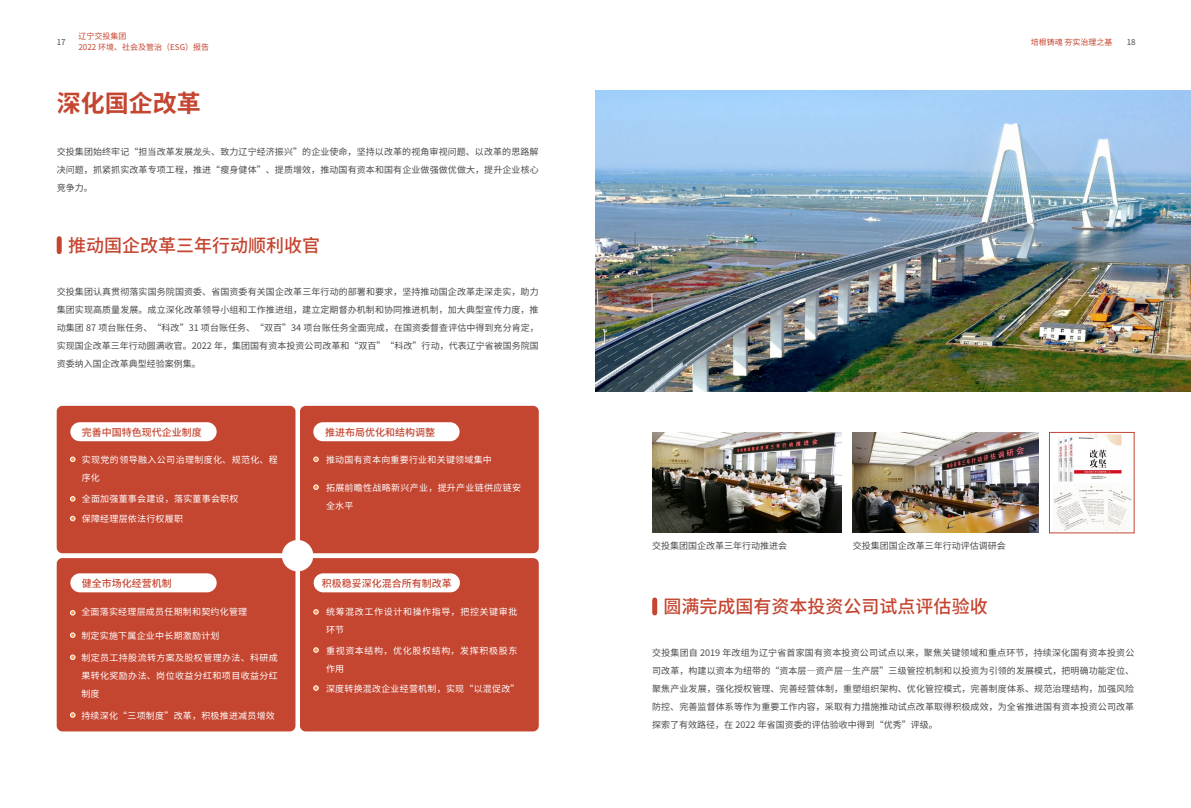
<style>
.page{position:relative;width:1191px;height:808px;background:#fff}
.page>*{position:absolute;margin:0;border:0;box-sizing:border-box;transform-origin:0 0}
.t1{font:700 24px "Source Han Sans SC";color:#c44530}
.t2{font:500 18px "Source Han Sans SC";color:#c44530}
.t3{font:500 10px "Source Han Sans SC";color:#c44530}
.t4{font:9px/18px "Source Han Sans SC";color:#4c4948;text-align:justify}
.t5{font:9px/18px "Source Han Sans SC";letter-spacing:.025em;color:#fff}
.t6{font:9px/18px "Source Han Sans SC";letter-spacing:.07em;color:#fff}
.t7{font:9px/18px "Source Han Sans SC";letter-spacing:.045em;color:#fff}
.t8{font:8px/11px "Source Han Sans SC";color:#c44530}
.t9{font:8px "Source Han Sans SC";color:#4c4948}
</style>
<div class="page">
<img style="left:652px;top:433px;width:189px;height:100px">
<img style="left:852px;top:433px;width:186px;height:100px">
<div style="left:57px;top:239px;width:5px;height:13px;background:#c44530"></div>
<div style="left:652px;top:600px;width:5px;height:13px;background:#c44530"></div>
<img style="left:1054px;top:434px;width:78px;height:97px">
<div style="left:1049px;top:432px;width:85px;height:101px;border:1px solid #c44530"></div>
<div style="left:57px;top:406px;width:238px;height:147px;background:#c44530;border-radius:6px"></div>
<div style="left:57px;top:558px;width:238px;height:173px;background:#c44530;border-radius:6px"></div>
<div style="left:300px;top:406px;width:239px;height:147px;background:#c44530;border-radius:6px"></div>
<div style="left:300px;top:558px;width:239px;height:173px;background:#c44530;border-radius:6px"></div>
<div style="left:282px;top:540px;width:31px;height:31px;background:#fff;border-radius:50%"></div>
<svg style="left:70px;top:457px;width:5px;height:5px"></svg>
<svg style="left:314px;top:457px;width:4px;height:5px"></svg>
<svg style="left:314px;top:485px;width:4px;height:5px"></svg>
<svg style="left:314px;top:609px;width:4px;height:5px"></svg>
<svg style="left:314px;top:648px;width:4px;height:4px"></svg>
<svg style="left:314px;top:686px;width:4px;height:4px"></svg>
<svg style="left:70px;top:496px;width:5px;height:5px"></svg>
<svg style="left:70px;top:516px;width:5px;height:5px"></svg>
<svg style="left:70px;top:610px;width:5px;height:5px"></svg>
<svg style="left:70px;top:633px;width:5px;height:4px"></svg>
<svg style="left:70px;top:655px;width:5px;height:5px"></svg>
<svg style="left:70px;top:713px;width:5px;height:4px"></svg>
<div style="left:70px;top:422px;width:147px;height:19px;background:#fff;border-radius:9px"></div>
<div style="left:313px;top:422px;width:146px;height:19px;background:#fff;border-radius:9px"></div>
<div style="left:70px;top:573px;width:147px;height:19px;background:#fff;border-radius:9px"></div>
<div style="left:314px;top:573px;width:146px;height:19px;background:#fff;border-radius:9px"></div>
<img style="left:595px;top:91px;width:596px;height:300px">
<p class="t8" style="left:78px;top:30px;width:132px">辽宁交投集团<br>2022 环境、社会及管治（ESG）报告</p>
<p class="t9" style="left:57px;top:37px;width:10px">17</p>
<p class="t8" style="left:1030px;top:36px;width:83px">培根铸魂 夯实治理之基</p>
<p class="t9" style="left:1126px;top:37px;width:10px">18</p>
<h1 class="t1" style="left:57px;top:90px;width:145px">深化国企改革</h1>
<p class="t4" style="left:57px;top:143px;width:483px">交投集团始终牢记“担当改革发展龙头、致力辽宁经济振兴”的企业使命，坚持以改革的视角审视问题、以改革的思路解决问题，抓紧抓实改革专项工程，推进“瘦身健体”、提质增效，推动国有资本和国有企业做强做优做大，提升企业核心竞争力。</p>
<h2 class="t2" style="left:68px;top:235px;width:253px">推动国企改革三年行动顺利收官</h2>
<p class="t4" style="left:57px;top:283px;width:484px">交投集团认真贯彻落实国务院国资委、省国资委有关国企改革三年行动的部署和要求，坚持推动国企改革走深走实，助力集团实现高质量发展。成立深化改革领导小组和工作推进组，建立定期督办机制和协同推进机制，加大典型宣传力度，推动集团 87 项台账任务、“科改”31 项台账任务、“双百”34 项台账任务全面完成，在国资委督查评估中得到充分肯定，实现国企改革三年行动圆满收官。2022 年，集团国有资本投资公司改革和“双百”“科改”行动，代表辽宁省被国务院国资委纳入国企改革典型经验案例集。</p>
<p class="t3" style="left:82px;top:426px;width:121px">完善中国特色现代企业制度</p>
<p class="t7" style="left:82px;top:451px;width:197px">实现党的领导融入公司治理制度化、规范化、程序化</p>
<p class="t5" style="left:82px;top:490px;width:158px">全面加强董事会建设，落实董事会职权</p>
<p class="t5" style="left:82px;top:510px;width:103px">保障经理层依法行权履职</p>
<p class="t3" style="left:325px;top:426px;width:111px">推进布局优化和结构调整</p>
<p class="t5" style="left:326px;top:451px;width:167px">推动国有资本向重要行业和关键领域集中</p>
<p class="t5" style="left:326px;top:479px;width:197px">拓展前瞻性战略新兴产业，提升产业链供应链安全水平</p>
<p class="t3" style="left:82px;top:577px;width:91px">健全市场化经营机制</p>
<p class="t3" style="left:322px;top:577px;width:131px">积极稳妥深化混合所有制改革</p>
<p class="t5" style="left:81px;top:603px;width:167px">全面落实经理层成员任期制和契约化管理</p>
<p class="t5" style="left:81px;top:627px;width:140px">制定实施下属企业中长期激励计划</p>
<p class="t5" style="left:81px;top:648px;width:198px;text-align:justify">制定员工持股流转方案及股权管理办法、科研成果转化奖励办法、岗位收益分红和项目收益分红制度</p>
<p class="t5" style="left:81px;top:707px;width:195px">持续深化“三项制度”改革，积极推进减员增效</p>
<p class="t6" style="left:326px;top:603px;width:193px">统筹混改工作设计和操作指导，把控关键审批环节</p>
<p class="t6" style="left:326px;top:641px;width:193px">重视资本结构，优化股权结构，发挥积极股东作用</p>
<p class="t5" style="left:326px;top:680px;width:195px">深度转换混改企业经营机制，实现“以混促改”</p>
<p class="t4" style="left:652px;top:536px;width:136px">交投集团国企改革三年行动推进会</p>
<p class="t4" style="left:852px;top:536px;width:154px">交投集团国企改革三年行动评估调研会</p>
<h2 class="t2" style="left:663px;top:596px;width:325px">圆满完成国有资本投资公司试点评估验收</h2>
<p class="t4" style="left:652px;top:644px;width:484px">交投集团自 2019 年改组为辽宁省首家国有资本投资公司试点以来，聚焦关键领域和重点环节，持续深化国有资本投资公司改革，构建以资本为纽带的“资本层—资产层—生产层”三级管控机制和以投资为引领的发展模式，把明确功能定位、聚焦产业发展，强化授权管理、完善经营体制，重塑组织架构、优化管控模式，完善制度体系、规范治理结构，加强风险防控、完善监督体系等作为重要工作内容，采取有力措施推动试点改革取得积极成效，为全省推进国有资本投资公司改革探索了有效路径，在 2022 年省国资委的评估验收中得到“优秀”评级。</p>
</div>
